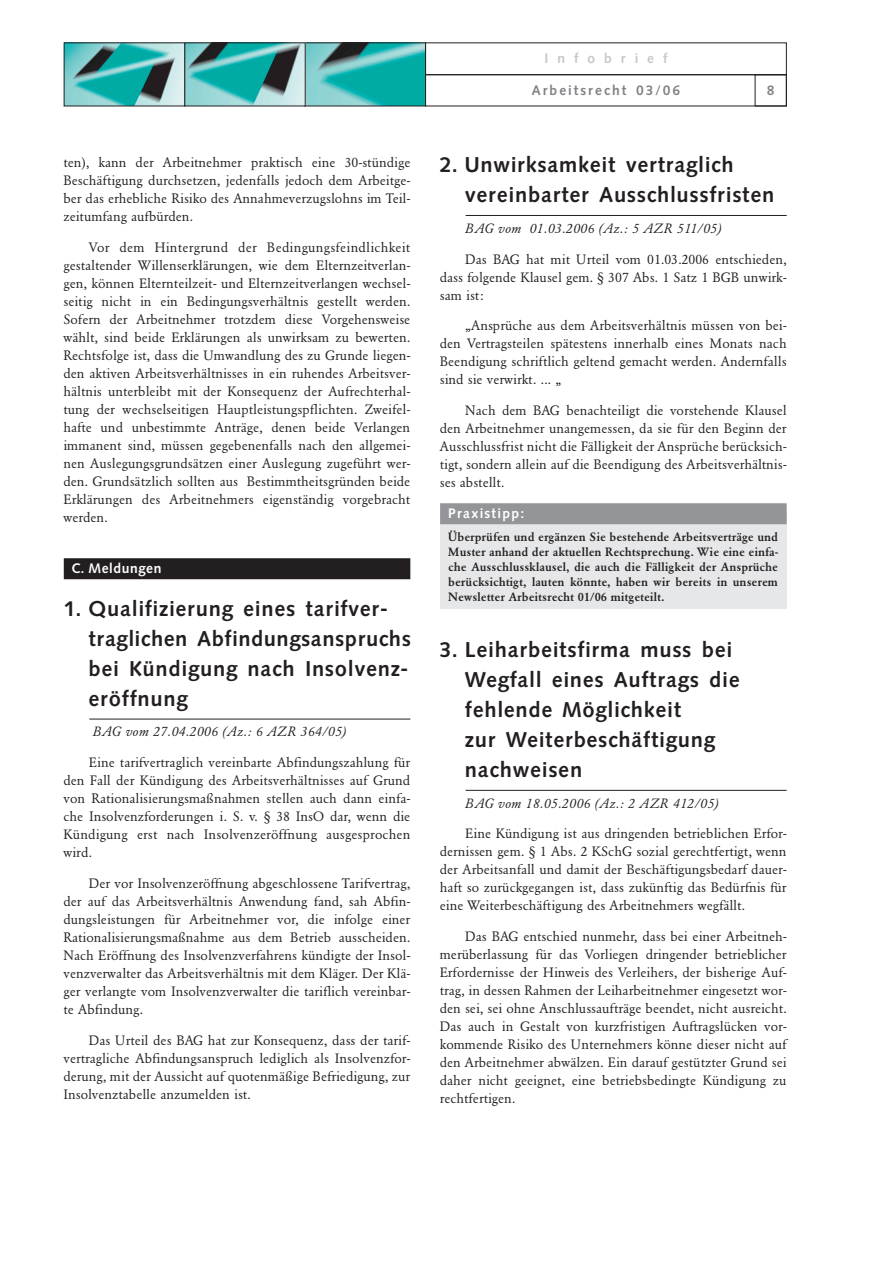
<style>
.page{position:relative;width:893px;height:1263px;background:#fff}
.page>*{position:absolute;margin:0;border:0;box-sizing:border-box;transform-origin:0 0}
.t1{font:21px/30px "Syn Med";letter-spacing:.105em;color:#231f20}
.t2{font:13.5px/18px "Gab Reg";letter-spacing:.025em;color:#231f20;text-align:justify}
.t3{font:13.5px "Gab Ita";letter-spacing:.05em;color:#231f20}
.t4{font:13.5px "Syn Med";letter-spacing:.205em;color:#808285}
.t5{font:13.5px "Syn Med";letter-spacing:.105em;color:#fff}
.t6{font:13.5px "Syn Med";letter-spacing:.155em;color:#fff}
.t7{font:13.5px "Syn Med";letter-spacing:.72em;color:#c6c8ca}
.t8{font:12px/15px "Gab Med";letter-spacing:.025em;color:#231f20;text-align:justify}
</style>
<div class="page">
<div style="left:440px;top:513px;width:347px;height:96px;background:#e6e7e8"></div>
<div style="left:64px;top:558px;width:346px;height:21px;background:#231f20"></div>
<hr style="left:89px;top:719px;width:321px;height:1px;background:#231f20">
<hr style="left:466px;top:215px;width:321px;height:1px;background:#231f20">
<div style="left:440px;top:503px;width:347px;height:21px;background:#939598"></div>
<hr style="left:466px;top:790px;width:321px;height:1px;background:#231f20">
<div style="left:755px;top:74px;width:32px;height:32px;border:1px solid #231f20"></div>
<img style="left:66px;top:45px;width:358px;height:59px">
<div style="left:304px;top:43px;width:122px;height:63px;border:1px solid #231f20"></div>
<div style="left:184px;top:43px;width:122px;height:63px;border:1px solid #231f20"></div>
<div style="left:425px;top:43px;width:362px;height:32px;border:1px solid #231f20"></div>
<p class="t2" style="left:64px;top:155px;width:348px">ten), kann der Arbeitnehmer praktisch eine 30-stündige Beschäftigung durchsetzen, jedenfalls jedoch dem Arbeitge&shy;ber das erhebliche Risiko des Annahmeverzugslohns im Teil&shy;zeitumfang aufbürden.</p>
<p class="t2" style="left:64px;top:239px;width:348px;text-indent:26px">Vor dem Hintergrund der Bedingungsfeindlichkeit gestaltender Willenserklärungen, wie dem Elternzeitverlan&shy;gen, können Elternteilzeit- und Elternzeitverlangen wechsel&shy;seitig nicht in ein Bedingungsverhältnis gestellt werden.<br>Sofern der Arbeitnehmer trotzdem diese Vorgehensweise wählt, sind beide Erklärungen als unwirksam zu bewerten.<br>Rechtsfolge ist, dass die Umwandlung des zu Grunde liegen&shy;den aktiven Arbeitsverhältnisses in ein ruhendes Arbeitsver&shy;hältnis unterbleibt mit der Konsequenz der Aufrechterhal&shy;tung der wechselseitigen Hauptleistungspflichten. Zweifel&shy;hafte und unbestimmte Anträge, denen beide Verlangen immanent sind, müssen gegebenenfalls nach den allgemei&shy;nen Auslegungsgrundsätzen einer Auslegung zugeführt wer&shy;den. Grundsätzlich sollten aus Bestimmtheitsgründen beide Erklärungen des Arbeitnehmers eigenständig vorgebracht werden.</p>
<p class="t5" style="left:72px;top:563px;width:90px">C. Meldungen</p>
<h1 class="t1" style="left:89px;top:596px;width:322px;text-indent:-26px">1. Qualifizierung eines tarifver&shy;traglichen Abfindungsanspruchs bei Kündigung nach Insolvenz&shy;eröffnung</h1>
<p class="t3" style="left:93px;top:726px;width:255px">BAG vom 27.04.2006 (Az.: 6 AZR 364/05)</p>
<p class="t2" style="left:64px;top:755px;width:348px;text-indent:26px">Eine tarifvertraglich vereinbarte Abfindungszahlung für den Fall der Kündigung des Arbeitsverhältnisses auf Grund von Rationalisierungsmaßnahmen stellen auch dann einfa&shy;che Insolvenzforderungen i. S. v. § 38 InsO dar, wenn die Kündigung erst nach Insolvenzeröffnung ausgesprochen wird.</p>
<p class="t2" style="left:64px;top:876px;width:348px;text-indent:26px">Der vor Insolvenzeröffnung abgeschlossene Tarifvertrag, der auf das Arbeitsverhältnis Anwendung fand, sah Abfin&shy;dungsleistungen für Arbeitnehmer vor, die infolge einer Rationalisierungsmaßnahme aus dem Betrieb ausscheiden.<br>Nach Eröffnung des Insolvenzverfahrens kündigte der Insol&shy;venzverwalter das Arbeitsverhältnis mit dem Kläger. Der Klä&shy;ger verlangte vom Insolvenzverwalter die tariflich vereinbar&shy;te Abfindung.</p>
<p class="t2" style="left:64px;top:1032px;width:348px;text-indent:26px">Das Urteil des BAG hat zur Konsequenz, dass der tarif&shy;vertragliche Abfindungsanspruch lediglich als Insolvenzfor&shy;derung, mit der Aussicht auf quotenmäßige Befriedigung, zur Insolvenztabelle anzumelden ist.</p>
<p class="t7" style="left:545px;top:53px;width:124px">Infobrief</p>
<p class="t4" style="left:532px;top:85px;width:149px">Arbeitsrecht 03/06</p>
<p class="t4" style="left:767px;top:85px;width:8px">8</p>
<h1 class="t1" style="left:466px;top:152px;width:309px;text-indent:-26px">2. Unwirksamkeit vertraglich vereinbarter Ausschlussfristen</h1>
<p class="t3" style="left:466px;top:223px;width:257px">BAG vom 01.03.2006 (Az.: 5 AZR 511/05)</p>
<p class="t2" style="left:440px;top:251px;width:348px;text-indent:26px">Das BAG hat mit Urteil vom 01.03.2006 entschieden, dass folgende Klausel gem. § 307 Abs. 1 Satz 1 BGB unwirk&shy;sam ist:</p>
<p class="t2" style="left:440px;top:318px;width:348px;text-indent:26px">„Ansprüche aus dem Arbeitsverhältnis müssen von bei&shy;den Vertragsteilen spätestens innerhalb eines Monats nach Beendigung schriftlich geltend gemacht werden. Andernfalls sind sie verwirkt. ... „</p>
<p class="t2" style="left:440px;top:403px;width:348px;text-indent:26px">Nach dem BAG benachteiligt die vorstehende Klausel den Arbeitnehmer unangemessen, da sie für den Beginn der Ausschlussfrist nicht die Fälligkeit der Ansprüche berücksich&shy;tigt, sondern allein auf die Beendigung des Arbeitsverhältnis&shy;ses abstellt.</p>
<p class="t6" style="left:449px;top:508px;width:76px">Praxistipp:</p>
<p class="t8" style="left:449px;top:531px;width:331px">Überprüfen und ergänzen Sie bestehende Arbeitsverträge und Muster anhand der aktuellen Rechtsprechung. Wie eine einfa&shy;che Ausschlussklausel, die auch die Fälligkeit der Ansprüche berücksichtigt, lauten könnte, haben wir bereits in unserem Newsletter Arbeitsrecht 01/06 mitgeteilt.</p>
<h1 class="t1" style="left:466px;top:637px;width:275px;text-indent:-26px">3. Leiharbeitsfirma muss bei<br>Wegfall eines Auftrags die fehlende Möglichkeit<br>zur Weiterbeschäftigung nachweisen</h1>
<p class="t3" style="left:466px;top:798px;width:255px">BAG vom 18.05.2006 (Az.: 2 AZR 412/05)</p>
<p class="t2" style="left:440px;top:826px;width:348px;text-indent:26px">Eine Kündigung ist aus dringenden betrieblichen Erfor&shy;dernissen gem. § 1 Abs. 2 KSchG sozial gerechtfertigt, wenn der Arbeitsanfall und damit der Beschäftigungsbedarf dauer&shy;haft so zurückgegangen ist, dass zukünftig das Bedürfnis für eine Weiterbeschäftigung des Arbeitnehmers wegfällt.</p>
<p class="t2" style="left:440px;top:929px;width:348px;text-indent:26px">Das BAG entschied nunmehr, dass bei einer Arbeitneh&shy;merüberlassung für das Vorliegen dringender betrieblicher Erfordernisse der Hinweis des Verleihers, der bisherige Auf&shy;trag, in dessen Rahmen der Leiharbeitnehmer eingesetzt wor&shy;den sei, sei ohne Anschlussaufträge beendet, nicht ausreicht.<br>Das auch in Gestalt von kurzfristigen Auftragslücken vor&shy;kommende Risiko des Unternehmers könne dieser nicht auf den Arbeitnehmer abwälzen. Ein darauf gestützter Grund sei daher nicht geeignet, eine betriebsbedingte Kündigung zu rechtfertigen.</p>
</div>
